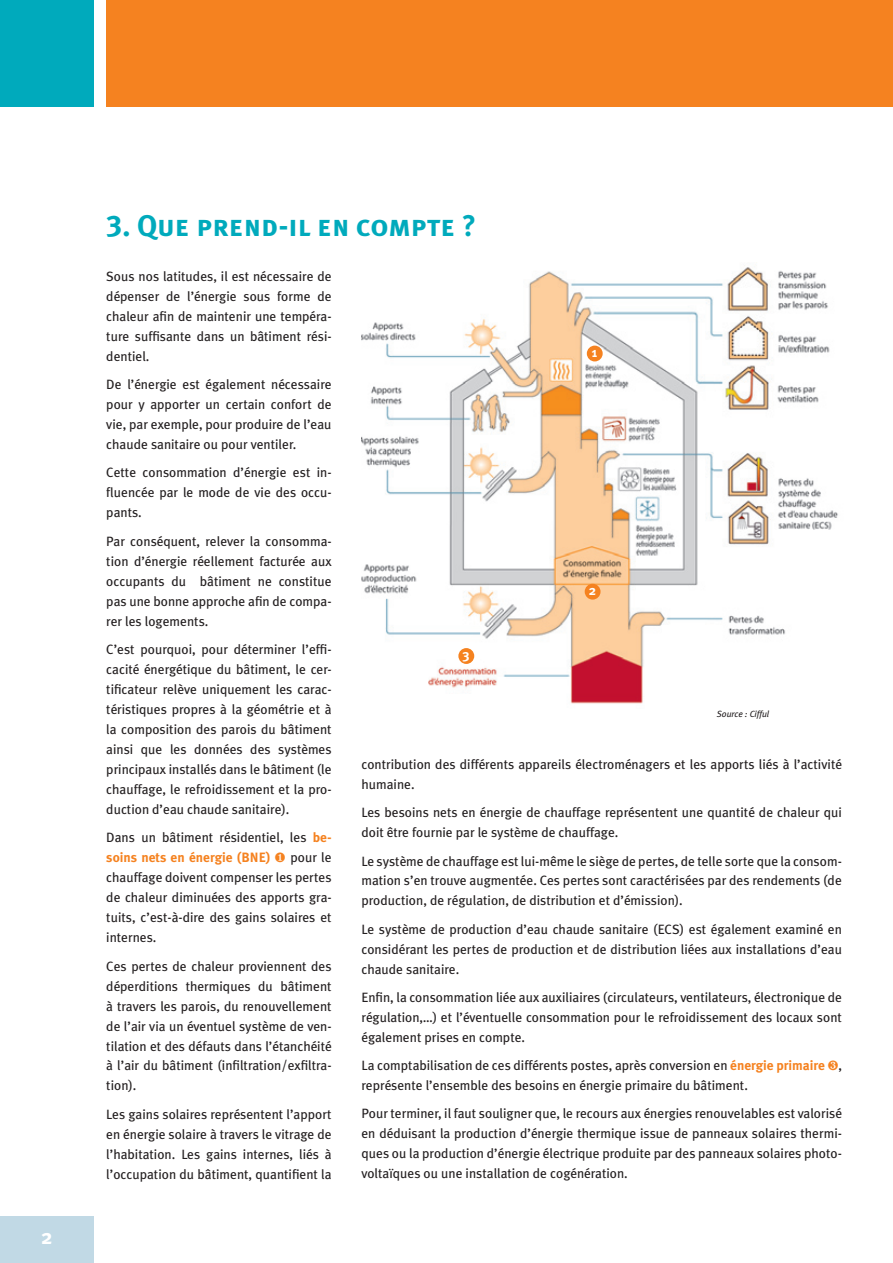
<style>
.page{position:relative;width:893px;height:1263px;background:#fff}
.page>*{position:absolute;margin:0;border:0;box-sizing:border-box;transform-origin:0 0}
.t1{font:30px "Meta Plus Bold Caps";color:#00aabc}
.t2{font:700 21px "Meta Plus";color:#fff}
.t3{font:13.5px/20px "Meta Plus";color:#231f20;text-align:justify}
.t4{font:700 13.5px "Meta Plus";color:#fff}
.t5{font:italic 9px "Meta Plus";color:#231f20}
.s1{font-weight:700;color:#f58220}
.s2{color:#f58220}
</style>
<div class="page">
<img style="left:361px;top:265px;width:477px;height:439px">
<div style="left:0;top:1216px;width:94px;height:47px;background:#c1d9e5"></div>
<div style="left:106px;top:0;width:787px;height:106px;background:#f58220"></div>
<div style="left:0;top:0;width:94px;height:106px;background:#00aabc"></div>
<div style="left:585px;top:584px;width:15px;height:16px;background:#f58220;border-radius:50%"></div>
<div style="left:587px;top:346px;width:16px;height:15px;background:#f58220;border-radius:50%"></div>
<div style="left:458px;top:648px;width:16px;height:16px;background:#f58220;border-radius:50%"></div>
<h2 class="t2" style="left:41px;top:1224px;width:13px">2</h2>
<h1 class="t1" style="left:106px;top:208px;width:372px">3. Que prend-il en compte ?</h1>
<p class="t3" style="left:106px;top:266px;width:227px">Sous nos latitudes, il est nécessaire de dépenser de l’énergie sous forme de chaleur afin de maintenir une tempéra&shy;ture suffisante dans un bâtiment rési&shy;dentiel.</p>
<p class="t3" style="left:106px;top:374px;width:227px">De l’énergie est également nécessaire pour y apporter un certain confort de vie, par exemple, pour produire de l’eau chaude sanitaire ou pour ventiler.</p>
<p class="t3" style="left:106px;top:463px;width:227px">Cette consommation d’énergie est in&shy;fluencée par le mode de vie des occu&shy;pants.</p>
<p class="t3" style="left:106px;top:531px;width:227px">Par conséquent, relever la consomma&shy;tion d’énergie réellement facturée aux occupants du bâtiment ne constitue pas une bonne approche afin de compa&shy;rer les logements.</p>
<p class="t3" style="left:106px;top:639px;width:227px">C’est pourquoi, pour déterminer l’effi&shy;cacité énergétique du bâtiment, le cer&shy;tificateur relève uniquement les carac&shy;téristiques propres à la géométrie et à la composition des parois du bâtiment ainsi que les données des systèmes principaux installés dans le bâtiment (le chauffage, le refroidissement et la pro&shy;duction d’eau chaude sanitaire).</p>
<p class="t3" style="left:106px;top:827px;width:227px">Dans un bâtiment résidentiel, les <span class="s1">be&shy;soins nets en énergie (BNE)</span> <span class="s2">❶</span> pour le chauffage doivent compenser les pertes de chaleur diminuées des apports gra&shy;tuits, c’est-à-dire des gains solaires et internes.</p>
<p class="t3" style="left:106px;top:956px;width:227px">Ces pertes de chaleur proviennent des déperditions thermiques du bâtiment à travers les parois, du renouvellement de l’air via un éventuel système de ven&shy;tilation et des défauts dans l’étanchéité à l’air du bâtiment (infiltration/exfiltra&shy;tion).</p>
<p class="t3" style="left:106px;top:1104px;width:227px">Les gains solaires représentent l’apport en énergie solaire à travers le vitrage de l’habitation. Les gains internes, liés à l’occupation du bâtiment, quantifient la</p>
<p class="t4" style="left:592px;top:344px;width:7px">1</p>
<p class="t4" style="left:463px;top:647px;width:8px">3</p>
<p class="t4" style="left:589px;top:583px;width:9px">2</p>
<p class="t5" style="left:717px;top:709px;width:54px">Source : Cifful</p>
<p class="t3" style="left:361px;top:754px;width:482px">contribution des différents appareils électroménagers et les apports liés à l’activité humaine.</p>
<p class="t3" style="left:361px;top:802px;width:482px">Les besoins nets en énergie de chauffage représentent une quantité de chaleur qui doit être fournie par le système de chauffage.</p>
<p class="t3" style="left:361px;top:851px;width:482px">Le système de chauffage est lui-même le siège de pertes, de telle sorte que la consom&shy;mation s’en trouve augmentée. Ces pertes sont caractérisées par des rendements (de production, de régulation, de distribution et d’émission).</p>
<p class="t3" style="left:361px;top:919px;width:482px">Le système de production d’eau chaude sanitaire (ECS) est également examiné en considérant les pertes de production et de distribution liées aux installations d’eau chaude sanitaire.</p>
<p class="t3" style="left:361px;top:987px;width:482px">Enfin, la consommation liée aux auxiliaires (circulateurs, ventilateurs, électronique de régulation,…) et l’éventuelle consommation pour le refroidissement des locaux sont également prises en compte.</p>
<p class="t3" style="left:361px;top:1055px;width:482px">La comptabilisation de ces différents postes, après conversion en <span class="s1">énergie primaire</span> <span class="s2">❸</span>, représente l’ensemble des besoins en énergie primaire du bâtiment.</p>
<p class="t3" style="left:361px;top:1103px;width:482px">Pour terminer, il faut souligner que, le recours aux énergies renouvelables est valorisé en déduisant la production d’énergie thermique issue de panneaux solaires thermi&shy;ques ou la production d’énergie électrique produite par des panneaux solaires photo&shy;voltaïques ou une installation de cogénération.</p>
</div>
